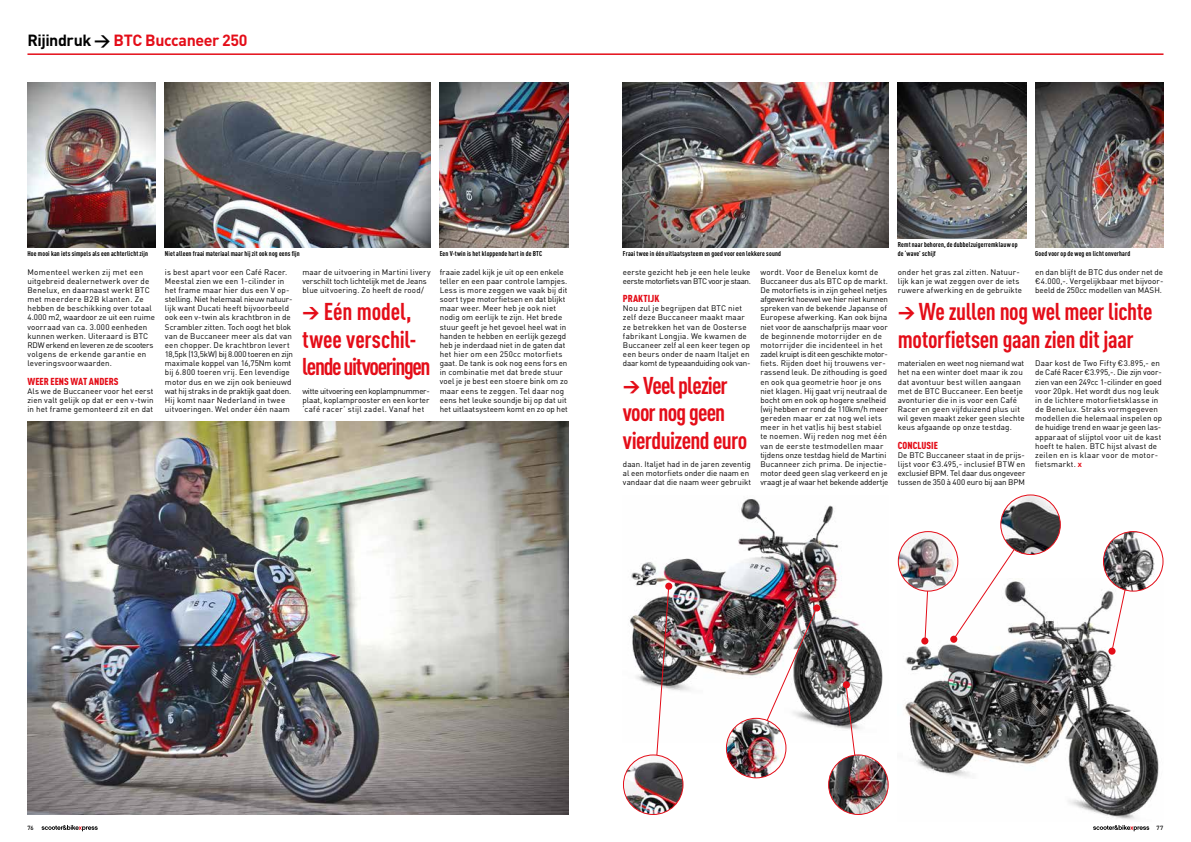
<style>
.page{position:relative;width:1191px;height:842px;background:#fff}
.page>*{position:absolute;margin:0;border:0;box-sizing:border-box;transform-origin:0 0}
.t1{font:24px/27.5px "DIN Cond Bold Alternate";letter-spacing:-.02em;color:#e40d18}
.t2{font:700 16px "DIN Pro";letter-spacing:-.03em;color:#e40d18}
.t3{font:10px "DIN Cond Black Alternate";letter-spacing:.005em;color:#e40d18}
.t4{font:8px/9.2px "DIN Pro";letter-spacing:.015em;color:#000}
.t5{font:8px/9.2px "DIN Pro";letter-spacing:-.025em;color:#000}
.t6{font:7px/9.2px "DIN Cond Bold Alternate";letter-spacing:.02em;color:#000}
.t7{font:500 6px "DIN Pro";color:#000}
.s1{color:#000}
.s2{font-family:"Chalet New York Nineteen Sixty";color:#e40d18}
</style>
<div class="page">
<hr style="left:27px;top:53px;width:1136px;height:2px;background:#e40d18">
<svg style="left:42px;top:825px;width:56px;height:6px"></svg>
<svg style="left:1093px;top:825px;width:56px;height:6px"></svg>
<img style="left:903px;top:579px;width:256px;height:241px">
<img style="left:27px;top:421px;width:541px;height:394px">
<img style="left:440px;top:82px;width:128px;height:165px">
<img style="left:1035px;top:82px;width:128px;height:165px">
<img style="left:623px;top:82px;width:265px;height:165px">
<img style="left:27px;top:82px;width:129px;height:165px">
<img style="left:897px;top:82px;width:129px;height:156px">
<img style="left:165px;top:82px;width:265px;height:165px">
<img style="left:630px;top:499px;width:253px;height:243px">
<img style="left:753px;top:607px;width:65px;height:143px">
<div style="left:813px;top:604px;width:7px;height:7px;background:#e40d18;border-radius:50%"></div>
<div style="left:665px;top:583px;width:7px;height:7px;background:#e40d18;border-radius:50%"></div>
<div style="left:921px;top:637px;width:7px;height:7px;background:#e40d18;border-radius:50%"></div>
<div style="left:950px;top:636px;width:7px;height:7px;background:#e40d18;border-radius:50%"></div>
<div style="left:1108px;top:648px;width:7px;height:7px;background:#e40d18;border-radius:50%"></div>
<div style="left:843px;top:681px;width:7px;height:7px;background:#e40d18;border-radius:50%"></div>
<img style="left:726px;top:718px;width:60px;height:60px;border-radius:30px">
<div style="left:726px;top:718px;width:60px;height:60px;border:1px solid #e40d18;border-radius:50%"></div>
<img style="left:653px;top:584px;width:17px;height:176px">
<svg style="left:845px;top:684px;width:14px;height:74px"></svg>
<img style="left:828px;top:755px;width:60px;height:59px;border-radius:30px">
<div style="left:828px;top:754px;width:60px;height:61px;border:1px solid #e40d18;border-radius:50%"></div>
<img style="left:623px;top:755px;width:60px;height:59px;border-radius:30px">
<div style="left:623px;top:754px;width:60px;height:61px;border:1px solid #e40d18;border-radius:50%"></div>
<svg style="left:924px;top:592px;width:6px;height:50px"></svg>
<svg style="left:952px;top:530px;width:79px;height:110px"></svg>
<svg style="left:1111px;top:582px;width:21px;height:69px"></svg>
<img style="left:1103px;top:532px;width:60px;height:59px;border-radius:30px">
<div style="left:1103px;top:531px;width:60px;height:61px;border:1px solid #e40d18;border-radius:50%"></div>
<img style="left:1000px;top:495px;width:60px;height:59px;border-radius:30px">
<div style="left:1000px;top:494px;width:60px;height:61px;border:1px solid #e40d18;border-radius:50%"></div>
<img style="left:898px;top:532px;width:59px;height:59px;border-radius:30px">
<div style="left:897px;top:531px;width:61px;height:61px;border:1px solid #e40d18;border-radius:50%"></div>
<h2 class="t2" style="left:27px;top:29px;width:222px"><span class="s1">Rijindruk →</span> BTC Buccaneer 250</h2>
<p class="t6" style="left:27px;top:249px;width:122px">Hoe mooi kan iets simpels als een achterlicht zijn</p>
<p class="t6" style="left:440px;top:249px;width:104px">Een V-twin is het kloppende hart in de BTC</p>
<p class="t6" style="left:623px;top:249px;width:159px">Fraai twee in één uitlaatsysteem en goed voor een lekkere sound</p>
<p class="t6" style="left:897px;top:240px;width:121px">Remt naar behoren, de dubbelzuigerremklauw op de ‘wave’ schijf</p>
<p class="t6" style="left:1035px;top:249px;width:96px">Goed voor op de weg en licht onverhard</p>
<p class="t4" style="left:27px;top:267px;width:129px">Momenteel werken zij met een uitgebreid dealernetwerk over de<br>Benelux, en daarnaast werkt BTC met meerdere B2B klanten. Ze hebben de beschikking over totaal<br>4.000 m2, waardoor ze uit een ruime voorraad van ca. 3.000 eenheden kunnen werken. Uiteraard is BTC<br>RDW erkend en leveren ze de scooters volgens de erkende garantie en leveringsvoorwaarden.</p>
<p class="t3" style="left:27px;top:375px;width:92px">WEER EENS WAT ANDERS</p>
<p class="t4" style="left:27px;top:386px;width:128px;text-align:justify">Als we de Buccaneer voor het eerst zien valt gelijk op dat er een v-twin in het frame gemonteerd zit en dat</p>
<p class="t6" style="left:165px;top:249px;width:136px">Niet alleen fraai materiaal maar hij zit ook nog eens fijn</p>
<p class="t4" style="left:165px;top:267px;width:130px">is best apart voor een Café Racer.<br>Meestal zien we een 1-cilinder in het frame maar hier dus een V op&shy;stelling. Niet helemaal nieuw natuur&shy;lijk want Ducati heeft bijvoorbeeld ook een v-twin als krachtbron in de Scrambler zitten. Toch oogt het blok van de Buccaneer meer als dat van een chopper. De krachtbron levert 18,5pk (13,5kW) bij 8.000 toeren en zijn maximale koppel van 16,75Nm komt bij 6.800 toeren vrij. Een levendige motor dus en we zijn ook benieuwd wat hij straks in de praktijk gaat doen.<br>Hij komt naar Nederland in twee uitvoeringen. Wel onder één naam</p>
<p class="t4" style="left:302px;top:267px;width:130px">maar de uitvoering in Martini livery verschilt toch lichtelijk met de Jeans blue uitvoering. Zo heeft de rood/</p>
<p class="t4" style="left:440px;top:267px;width:130px">fraaie zadel kijk je uit op een enkele teller en een paar controle lampjes.<br>Less is more zeggen we vaak bij dit soort type motorfietsen en dat blijkt maar weer. Meer heb je ook niet nodig om eerlijk te zijn. Het brede stuur geeft je het gevoel heel wat in handen te hebben en eerlijk gezegd heb je inderdaad niet in de gaten dat het hier om een 250cc motorfiets gaat. De tank is ook nog eens fors en in combinatie met dat brede stuur voel je je best een stoere bink om zo maar eens te zeggen. Tel daar nog eens het leuke soundje bij op dat uit het uitlaatsysteem komt en zo op het</p>
<p class="t4" style="left:760px;top:267px;width:130px">wordt. Voor de Benelux komt de Buccaneer dus als BTC op de markt.<br>De motorfiets is in zijn geheel netjes afgewerkt hoewel we hier niet kunnen spreken van de bekende Japanse of Europese afwerking. Kan ook bijna niet voor de aanschafprijs maar voor de beginnende motorrijder en de motorrijder die incidenteel in het zadel kruipt is dit een geschikte motor&shy;fiets. Rijden doet hij trouwens ver&shy;rassend leuk. De zithouding is goed en ook qua geometrie hoor je ons niet klagen. Hij gaat vrij neutraal de bocht om en ook op hogere snelheid (wij hebben er rond de 110km/h meer gereden maar er zat nog wel iets meer in het vat)is hij best stabiel te noemen. Wij reden nog met één van de eerste testmodellen maar tijdens onze testdag hield de Martini Bucanneer zich prima. De injectie&shy;motor deed geen slag verkeerd en je vraagt je af waar het bekende addertje</p>
<p class="t4" style="left:897px;top:267px;width:126px">onder het gras zal zitten. Natuur&shy;lijk kan je wat zeggen over de iets ruwere afwerking en de gebruikte</p>
<p class="t4" style="left:1035px;top:267px;width:130px;text-align:justify">en dan blijft de BTC dus onder net de €4.000,-. Vergelijkbaar met bijvoor&shy;beeld de 250cc modellen van MASH.</p>
<p class="t5" style="left:623px;top:267px;width:129px">eerste gezicht heb je een hele leuke eerste motorfiets van BTC voor je staan.</p>
<p class="t3" style="left:623px;top:292px;width:38px">PRAKTIJK</p>
<p class="t4" style="left:623px;top:303px;width:129px">Nou zul je begrijpen dat BTC niet zelf deze Buccaneer maakt maar ze betrekken het van de Oosterse fabrikant Longjia. We kwamen de<br>Buccaneer zelf al een keer tegen op een beurs onder de naam Italjet en daar komt de typeaanduiding ook van-</p>
<h1 class="t1" style="left:302px;top:297px;width:130px">&gt; Eén model, twee verschil&shy;lende uitvoeringen</h1>
<h1 class="t1" style="left:897px;top:297px;width:256px">&gt; We zullen nog wel meer lichte motorfietsen gaan zien dit jaar</h1>
<p class="t4" style="left:897px;top:358px;width:128px">materialen en weet nog niemand wat het na een winter doet maar ik zou dat avontuur best willen aangaan met de BTC Buccaneer. Een beetje avonturier die in is voor een Café<br>Racer en geen vijfduizend plus uit wil geven maakt zeker geen slechte keus afgaande op onze testdag.</p>
<p class="t3" style="left:897px;top:439px;width:42px">CONCLUSIE</p>
<p class="t4" style="left:897px;top:450px;width:129px;text-align:justify">De BTC Buccaneer staat in de prijs&shy;lijst voor €3.495,- inclusief BTW en exclusief BPM. Tel daar dus ongeveer tussen de 350 à 400 euro bij aan BPM</p>
<p class="t4" style="left:1035px;top:358px;width:129px">Daar kost de Two Fifty €3.895,- en de Café Racer €3.995,-. Die zijn voor&shy;zien van een 249cc 1-cilinder en goed voor 20pk. Het wordt dus nog leuk in de lichtere motorfietsklasse in de Benelux. Straks vormgegeven modellen die helemaal inspelen op de huidige trend en waar je geen las&shy;apparaat of slijptol voor uit de kast hoeft te halen. BTC hijst alvast de zeilen en is klaar voor de motor&shy;fietsmarkt. <span class="s2">x</span></p>
<h1 class="t1" style="left:623px;top:371px;width:126px">&gt; Veel plezier voor nog geen vierduizend euro</h1>
<p class="t4" style="left:302px;top:386px;width:129px;text-align:justify">witte uitvoering een koplampnummer&shy;plaat, koplamprooster en een korter ‘café racer’ stijl zadel. Vanaf het</p>
<p class="t4" style="left:623px;top:459px;width:130px">daan. Italjet had in de jaren zeventig al een motorfiets onder die naam en vandaar dat die naam weer gebruikt</p>
<p class="t7" style="left:27px;top:823px;width:8px">76</p>
<p class="t7" style="left:1156px;top:823px;width:8px">77</p>
</div>
